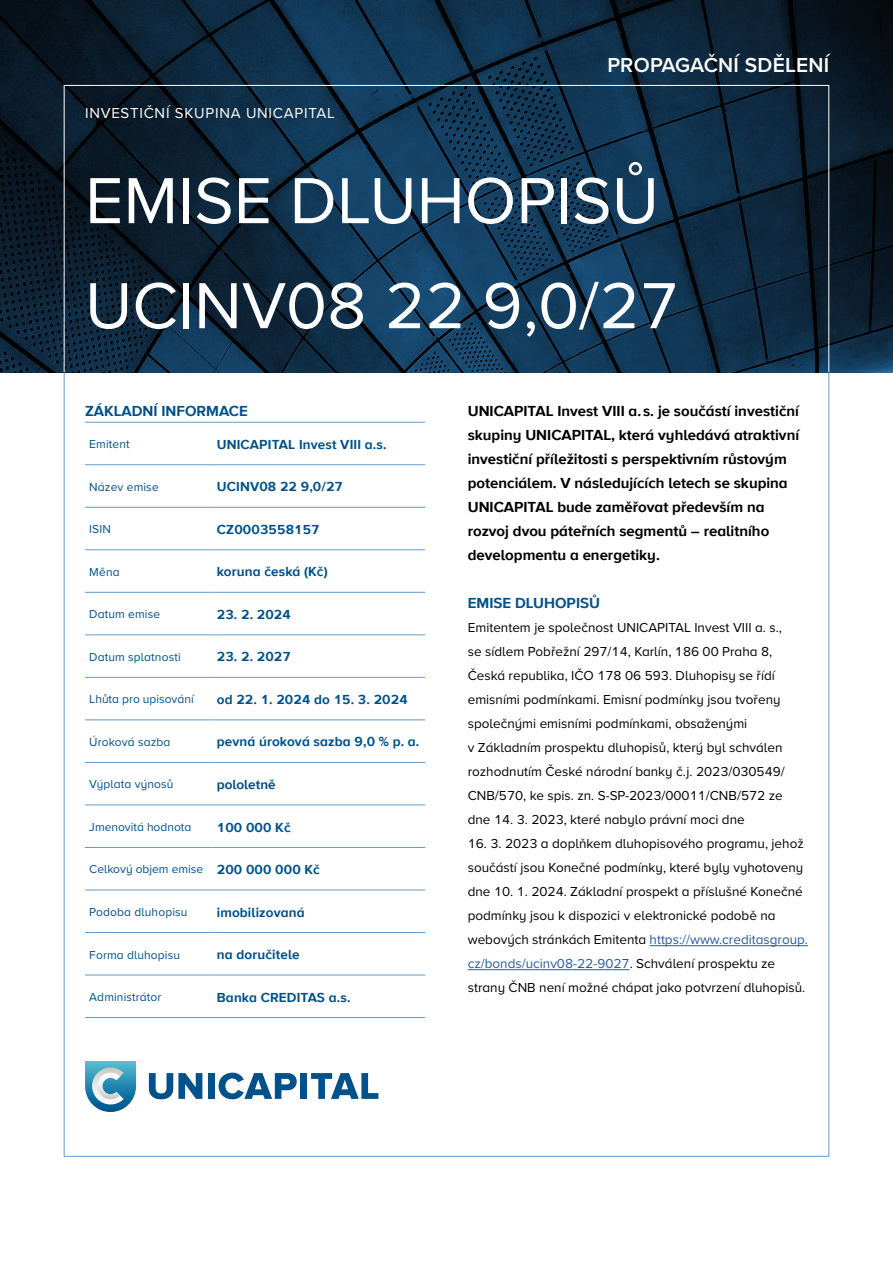
<style>
.page{position:relative;width:893px;height:1263px;background:#fff}
.page>*{position:absolute;margin:0;border:0;box-sizing:border-box;transform-origin:0 0}
.t1{font:67.5px/105px "Proxima Nova A";color:#fff}
.t2{font:600 21px "Proxima Nova";letter-spacing:.01em;color:#fff}
.t3{font:700 15px/24px "Proxima Nova A";color:#000}
.t4{font:700 15px "Proxima Nova A";color:#005189}
.t5{font:15px "Proxima Nova A";letter-spacing:.05em;color:#fff}
.t6{font:13.5px/24px "Proxima Nova A";color:#000}
.t7{font:700 13.5px "Proxima Nova A";letter-spacing:.01em;color:#005189}
.t8{font:12px "Proxima Nova A";letter-spacing:.01em;color:#005189}
.s1{font-weight:700;font-size:13.5px}
.s2{color:#275b9b}
</style>
<div class="page">
<img style="left:0;top:0;width:893px;height:372px">
<hr style="left:85px;top:422px;width:128px;height:1px;background:#659aca">
<hr style="left:213px;top:422px;width:212px;height:1px;background:#659aca">
<hr style="left:85px;top:464px;width:128px;height:1px;background:#659aca">
<hr style="left:213px;top:464px;width:212px;height:1px;background:#659aca">
<hr style="left:85px;top:507px;width:128px;height:1px;background:#659aca">
<hr style="left:213px;top:507px;width:212px;height:1px;background:#659aca">
<hr style="left:85px;top:592px;width:128px;height:1px;background:#659aca">
<hr style="left:213px;top:592px;width:212px;height:1px;background:#659aca">
<hr style="left:85px;top:634px;width:128px;height:1px;background:#659aca">
<hr style="left:213px;top:634px;width:212px;height:1px;background:#659aca">
<hr style="left:85px;top:677px;width:128px;height:1px;background:#659aca">
<hr style="left:213px;top:677px;width:212px;height:1px;background:#659aca">
<hr style="left:85px;top:549px;width:128px;height:1px;background:#659aca">
<hr style="left:213px;top:549px;width:212px;height:1px;background:#659aca">
<hr style="left:85px;top:719px;width:128px;height:1px;background:#659aca">
<hr style="left:213px;top:719px;width:212px;height:1px;background:#659aca">
<hr style="left:85px;top:762px;width:128px;height:1px;background:#659aca">
<hr style="left:213px;top:762px;width:212px;height:1px;background:#659aca">
<hr style="left:85px;top:804px;width:128px;height:1px;background:#659aca">
<hr style="left:213px;top:804px;width:212px;height:1px;background:#659aca">
<hr style="left:85px;top:847px;width:128px;height:1px;background:#659aca">
<hr style="left:213px;top:847px;width:212px;height:1px;background:#659aca">
<hr style="left:85px;top:890px;width:128px;height:1px;background:#659aca">
<hr style="left:213px;top:890px;width:212px;height:1px;background:#659aca">
<hr style="left:85px;top:932px;width:128px;height:1px;background:#659aca">
<hr style="left:213px;top:932px;width:212px;height:1px;background:#659aca">
<hr style="left:85px;top:975px;width:128px;height:1px;background:#659aca">
<hr style="left:213px;top:975px;width:212px;height:1px;background:#659aca">
<hr style="left:85px;top:1017px;width:128px;height:1px;background:#659aca">
<hr style="left:213px;top:1017px;width:212px;height:1px;background:#659aca">
<hr style="left:650px;top:945px;width:158px;height:1px;background:#275b9b">
<hr style="left:468px;top:969px;width:162px;height:1px;background:#275b9b">
<svg style="left:149px;top:1073px;width:53px;height:26px"></svg>
<div style="left:208px;top:1073px;width:6px;height:26px;background:#005189"></div>
<svg style="left:219px;top:1073px;width:78px;height:26px"></svg>
<div style="left:300px;top:1073px;width:7px;height:26px;background:#005189"></div>
<svg style="left:311px;top:1073px;width:67px;height:26px"></svg>
<svg style="left:85px;top:1061px;width:51px;height:51px"></svg>
<p class="t5" style="left:85px;top:104px;width:251px">INVESTIČNÍ SKUPINA UNICAPITAL</p>
<h2 class="t2" style="left:607px;top:49px;width:223px">PROPAGAČNÍ SDĚLENÍ</h2>
<h1 class="t1" style="left:85px;top:150px;width:596px">EMISE DLUHOPISŮ<br>UCINV08 22 9,0/27</h1>
<p class="t4" style="left:85px;top:402px;width:164px">ZÁKLADNÍ INFORMACE</p>
<p class="t8" style="left:89px;top:437px;width:42px">Emitent</p>
<p class="t7" style="left:217px;top:436px;width:171px">UNICAPITAL Invest VIII a.s.</p>
<p class="t8" style="left:89px;top:480px;width:71px">Název emise</p>
<p class="t7" style="left:217px;top:479px;width:128px">UCINV08 22 9,0/27</p>
<p class="t8" style="left:89px;top:522px;width:23px">ISIN</p>
<p class="t7" style="left:217px;top:521px;width:104px">CZ0003558157</p>
<p class="t8" style="left:89px;top:565px;width:32px">Měna</p>
<p class="t7" style="left:217px;top:564px;width:112px">koruna česká (Kč)</p>
<p class="t8" style="left:89px;top:607px;width:72px">Datum emise</p>
<p class="t7" style="left:217px;top:606px;width:76px">23. 2. 2024</p>
<p class="t8" style="left:89px;top:650px;width:93px">Datum splatnosti</p>
<p class="t7" style="left:217px;top:649px;width:76px">23. 2. 2027</p>
<p class="t8" style="left:89px;top:692px;width:106px">Lhůta pro upisování</p>
<p class="t7" style="left:217px;top:691px;width:192px">od 22. 1. 2024 do 15. 3. 2024</p>
<p class="t8" style="left:89px;top:735px;width:83px">Úroková sazba</p>
<p class="t7" style="left:217px;top:734px;width:204px">pevná úroková sazba 9,0 % p. a.</p>
<p class="t8" style="left:89px;top:777px;width:86px">Výplata výnosů</p>
<p class="t7" style="left:217px;top:776px;width:60px">pololetně</p>
<p class="t8" style="left:89px;top:820px;width:104px">Jmenovitá hodnota</p>
<p class="t7" style="left:217px;top:819px;width:75px">100 000 Kč</p>
<p class="t8" style="left:89px;top:862px;width:232px">Celkový objem emise <span class="s1">200 000 000 Kč</span></p>
<p class="t8" style="left:89px;top:905px;width:100px">Podoba dluhopisu</p>
<p class="t7" style="left:217px;top:904px;width:89px">imobilizovaná</p>
<p class="t8" style="left:89px;top:947px;width:92px">Forma dluhopisu</p>
<p class="t7" style="left:217px;top:946px;width:84px">na doručitele</p>
<p class="t8" style="left:89px;top:990px;width:74px">Administrátor</p>
<p class="t7" style="left:217px;top:989px;width:135px">Banka CREDITAS a.s.</p>
<p class="t3" style="left:468px;top:399px;width:333px">UNICAPITAL Invest VIII a. s. je součástí investiční skupiny UNICAPITAL, která vyhledává atraktivní investiční příležitosti s perspektivním růstovým potenciálem. V následujících letech se skupina UNICAPITAL bude zaměřovat především na rozvoj dvou páteřních segmentů – realitního developmentu a energetiky.</p>
<p class="t4" style="left:468px;top:594px;width:134px">EMISE DLUHOPISŮ</p>
<p class="t6" style="left:468px;top:616px;width:319px">Emitentem je společnost UNICAPITAL Invest VIII a. s., se sídlem Pobřežní 297/14, Karlín, 186 00 Praha 8, Česká republika, IČO 178 06 593. Dluhopisy se řídí emisními podmínkami. Emisní podmínky jsou tvořeny společnými emisními podmínkami, obsaženými<br>v Základním prospektu dluhopisů, který byl schválen rozhodnutím České národní banky č.j. 2023/030549/ CNB/570, ke spis. zn. S-SP-2023/00011/CNB/572 ze dne 14. 3. 2023, které nabylo právní moci dne</p>
<p class="t6" style="left:468px;top:832px;width:342px">16. 3. 2023 a doplňkem dluhopisového programu, jehož součástí jsou Konečné podmínky, které byly vyhotoveny dne 10. 1. 2024. Základní prospekt a příslušné Konečné podmínky jsou k dispozici v elektronické podobě na webových stránkách Emitenta <span class="s2">https://www.creditasgroup. cz/bonds/ucinv08-22-9027</span>. Schválení prospektu ze strany ČNB není možné chápat jako potvrzení dluhopisů.</p>
</div>
